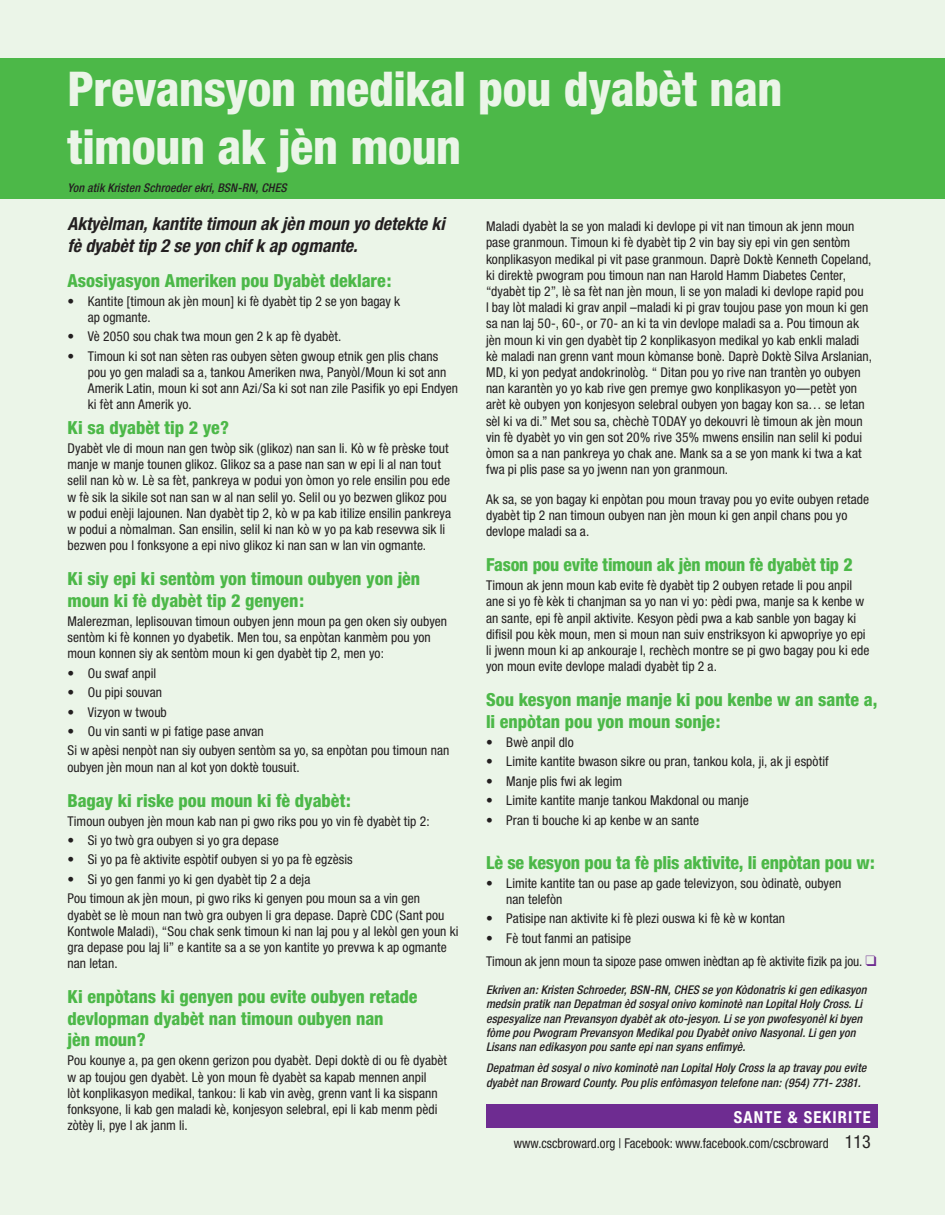
<style>
.page{position:relative;width:945px;height:1215px;background:#ebf5e8}
.page>*{position:absolute;margin:0;border:0;box-sizing:border-box;transform-origin:0 0}
.t1{font:800 condensed 48px/57.6px "Helvetica Neue";letter-spacing:-.01em;color:#ebf5e8}
.t2{font:800 condensed 18px/21.6px "Helvetica Neue";letter-spacing:-.005em;color:#4cb848}
.t3{font:italic 700 condensed 18px/21.6px "Helvetica Neue";color:#231f20}
.t4{font:700 condensed 16.5px "Helvetica Neue";letter-spacing:.07em;color:#fff}
.t5{font:condensed 13.5px/16.2px "Helvetica Neue";letter-spacing:.005em;color:#231f20}
.t6{font:condensed 13.5px "Helvetica Neue";letter-spacing:.005em;color:#231f20;scale:.95 1}
.t7{font:italic 500 condensed 12px/14.4px "Helvetica Neue";letter-spacing:.01em;color:#231f20}
.s1{color:#6e2c91}
.s2{font-size:18px}
</style>
<div class="page">
<div style="left:486px;top:1104px;width:392px;height:24px;background:#6e2c91"></div>
<div style="left:0;top:58px;width:945px;height:140px;background:#4cb848"></div>
<h1 class="t1" style="left:68px;top:60px;width:716px">Prevansyon medikal pou dyabèt nan timoun ak jèn moun</h1>
<p class="t7" style="left:68px;top:180px;width:221px">Yon atik Kristen Schroeder ekri, BSN-RN, CHES</p>
<h2 class="t3" style="left:68px;top:213px;width:379px">Aktyèlman, kantite timoun ak jèn moun yo detekte ki fè dyabèt tip 2 se yon chif k ap ogmante.</h2>
<h2 class="t2" style="left:68px;top:269px;width:326px">Asosiyasyon Ameriken pou Dyabèt deklare:</h2>
<p class="t5" style="left:88px;top:293px;width:314px;text-indent:-20px">• Kantite [timoun ak jèn moun] ki fè dyabèt tip 2 se yon bagay k ap ogmante.</p>
<p class="t5" style="left:68px;top:328px;width:276px">• Vè 2050 sou chak twa moun gen 2 k ap fè dyabèt.</p>
<p class="t5" style="left:88px;top:348px;width:372px;text-indent:-20px">• Timoun ki sot nan sèten ras oubyen sèten gwoup etnik gen plis chans pou yo gen maladi sa a, tankou Ameriken nwa, Panyòl/Moun ki sot ann Amerik Latin, moun ki sot ann Azi/Sa ki sot nan zile Pasifik yo epi Endyen ki fèt ann Amerik yo.</p>
<h2 class="t2" style="left:68px;top:417px;width:163px">Ki sa dyabèt tip 2 ye?</h2>
<p class="t5" style="left:68px;top:440px;width:385px">Dyabèt vle di moun nan gen twòp sik (glikoz) nan san li. Kò w fè prèske tout manje w manje tounen glikoz. Glikoz sa a pase nan san w epi li al nan tout selil nan kò w. Lè sa fèt, pankreya w podui yon òmon yo rele ensilin pou ede w fè sik la sikile sot nan san w al nan selil yo. Selil ou yo bezwen glikoz pou w podui enèji lajounen. Nan dyabèt tip 2, kò w pa kab itilize ensilin pankreya w podui a nòmalman. San ensilin, selil ki nan kò w yo pa kab resevwa sik li bezwen pou l fonksyone a epi nivo glikoz ki nan san w lan vin ogmante.</p>
<h2 class="t2" style="left:68px;top:568px;width:354px">Ki siy epi ki sentòm yon timoun oubyen yon jèn moun ki fè dyabèt tip 2 genyen:</h2>
<p class="t5" style="left:68px;top:613px;width:381px">Malerezman, leplisouvan timoun oubyen jenn moun pa gen oken siy oubyen sentòm ki fè konnen yo dyabetik. Men tou, sa enpòtan kanmèm pou yon moun konnen siy ak sentòm moun ki gen dyabèt tip 2, men yo:</p>
<p class="t5" style="left:68px;top:665px;width:90px">• Ou swaf anpil</p>
<p class="t5" style="left:68px;top:684px;width:96px">• Ou pipi souvan</p>
<p class="t5" style="left:68px;top:704px;width:101px">• Vizyon w twoub</p>
<p class="t5" style="left:68px;top:721px;width:383px;line-height:19.5px">• Ou vin santi w pi fatige pase anvan<br>Si w apèsi nenpòt nan siy oubyen sentòm sa yo, sa enpòtan pou timoun nan</p>
<p class="t5" style="left:68px;top:759px;width:234px">oubyen jèn moun nan al kot yon doktè tousuit.</p>
<h2 class="t2" style="left:68px;top:789px;width:285px">Bagay ki riske pou moun ki fè dyabèt:</h2>
<p class="t5" style="left:68px;top:813px;width:364px">Timoun oubyen jèn moun kab nan pi gwo riks pou yo vin fè dyabèt tip 2:</p>
<p class="t5" style="left:68px;top:832px;width:213px">• Si yo twò gra oubyen si yo gra depase</p>
<p class="t5" style="left:68px;top:852px;width:287px">• Si yo pa fè aktivite espòtif oubyen si yo pa fè egzèsis</p>
<p class="t5" style="left:68px;top:869px;width:354px;line-height:19.5px">• Si yo gen fanmi yo ki gen dyabèt tip 2 a deja<br>Pou timoun ak jèn moun, pi gwo riks ki genyen pou moun sa a vin gen</p>
<p class="t5" style="left:68px;top:907px;width:393px">dyabèt se lè moun nan twò gra oubyen li gra depase. Daprè CDC (Sant pou Kontwole Maladi), “Sou chak senk timoun ki nan laj pou y al lekòl gen youn ki gra depase pou laj li” e kantite sa a se yon kantite yo prevwa k ap ogmante nan letan.</p>
<h2 class="t2" style="left:68px;top:986px;width:352px">Ki enpòtans ki genyen pou evite oubyen retade devlopman dyabèt nan timoun oubyen nan<br>jèn moun?</h2>
<p class="t5" style="left:68px;top:1052px;width:381px">Pou kounye a, pa gen okenn gerizon pou dyabèt. Depi doktè di ou fè dyabèt w ap toujou gen dyabèt. Lè yon moun fè dyabèt sa kapab mennen anpil<br>lòt konplikasyon medikal, tankou: li kab vin avèg, grenn vant li ka sispann fonksyone, li kab gen maladi kè, konjesyon selebral, epi li kab menm pèdi zòtèy li, pye l ak janm li.</p>
<p class="t5" style="left:486px;top:218px;width:388px">Maladi dyabèt la se yon maladi ki devlope pi vit nan timoun ak jenn moun pase granmoun. Timoun ki fè dyabèt tip 2 vin bay siy epi vin gen sentòm konplikasyon medikal pi vit pase granmoun. Daprè Doktè Kenneth Copeland, ki direktè pwogram pou timoun nan nan Harold Hamm Diabetes Center, “dyabèt tip 2”, lè sa fèt nan jèn moun, li se yon maladi ki devlope rapid pou<br>l bay lòt maladi ki grav anpil –maladi ki pi grav toujou pase yon moun ki gen sa nan laj 50-, 60-, or 70- an ki ta vin devlope maladi sa a. Pou timoun ak jèn moun ki vin gen dyabèt tip 2 konplikasyon medikal yo kab enkli maladi kè maladi nan grenn vant moun kòmanse bonè. Daprè Doktè Silva Arslanian, MD, ki yon pedyat andokrinològ. “ Ditan pou yo rive nan trantèn yo oubyen nan karantèn yo yo kab rive gen premye gwo konplikasyon yo—petèt yon arèt kè oubyen yon konjesyon selebral oubyen yon bagay kon sa… se letan sèl ki va di.” Met sou sa, chèchè TODAY yo dekouvri lè timoun ak jèn moun vin fè dyabèt yo vin gen sot 20% rive 35% mwens ensilin nan selil ki podui òmon sa a nan pankreya yo chak ane. Mank sa a se yon mank ki twa a kat fwa pi plis pase sa yo jwenn nan yon granmoun.</p>
<p class="t5" style="left:486px;top:491px;width:385px">Ak sa, se yon bagay ki enpòtan pou moun travay pou yo evite oubyen retade dyabèt tip 2 nan timoun oubyen nan jèn moun ki gen anpil chans pou yo devlope maladi sa a.</p>
<h2 class="t2" style="left:486px;top:554px;width:368px">Fason pou evite timoun ak jèn moun fè dyabèt tip 2</h2>
<p class="t5" style="left:486px;top:577px;width:385px">Timoun ak jenn moun kab evite fè dyabèt tip 2 oubyen retade li pou anpil ane si yo fè kèk ti chanjman sa yo nan vi yo: pèdi pwa, manje sa k kenbe w an sante, epi fè anpil aktivite. Kesyon pèdi pwa a kab sanble yon bagay ki difisil pou kèk moun, men si moun nan suiv enstriksyon ki apwopriye yo epi li jwenn moun ki ap ankouraje l, rechèch montre se pi gwo bagay pou ki ede yon moun evite devlope maladi dyabèt tip 2 a.</p>
<h2 class="t2" style="left:486px;top:689px;width:393px">Sou kesyon manje manje ki pou kenbe w an sante a, li enpòtan pou yon moun sonje:</h2>
<p class="t5" style="left:486px;top:734px;width:89px">• Bwè anpil dlo</p>
<p class="t5" style="left:486px;top:753px;width:344px">• Limite kantite bwason sikre ou pran, tankou kola, ji, ak ji espòtif</p>
<p class="t5" style="left:486px;top:773px;width:138px">• Manje plis fwi ak legim</p>
<p class="t5" style="left:486px;top:792px;width:264px">• Limite kantite manje tankou Makdonal ou manje</p>
<p class="t5" style="left:486px;top:812px;width:215px">• Pran ti bouche ki ap kenbe w an sante</p>
<h2 class="t2" style="left:486px;top:851px;width:391px">Lè se kesyon pou ta fè plis aktivite, li enpòtan pou w:</h2>
<p class="t5" style="left:506px;top:875px;width:337px;text-indent:-20px">• Limite kantite tan ou pase ap gade televizyon, sou òdinatè, oubyen nan telefòn</p>
<p class="t5" style="left:486px;top:910px;width:301px">• Patisipe nan aktivite ki fè plezi ouswa ki fè kè w kontan</p>
<p class="t5" style="left:486px;top:927px;width:392px;line-height:23px">• Fè tout fanmi an patisipe<br>Timoun ak jenn moun ta sipoze pase omwen inèdtan ap fè aktivite fizik pa jou. <span class="s1">❑</span></p>
<p class="t7" style="left:486px;top:982px;width:382px">Ekriven an: Kristen Schroeder, BSN-RN, CHES se yon Kòdonatris ki gen edikasyon medsin pratik nan Depatman èd sosyal onivo kominotè nan Lopital Holy Cross. Li espesyalize nan Prevansyon dyabèt ak oto-jesyon. Li se yon pwofesyonèl ki byen fòme pou Pwogram Prevansyon Medikal pou Dyabèt onivo Nasyonal. Li gen yon Lisans nan edikasyon pou sante epi nan syans enfimyè.</p>
<p class="t7" style="left:486px;top:1061px;width:382px">Depatman èd sosyal o nivo kominotè nan Lopital Holy Cross la ap travay pou evite dyabèt nan Broward County. Pou plis enfòmasyon telefone nan: (954) 771- 2381.</p>
<p class="t4" style="left:734px;top:1107px;width:138px">SANTE &amp; SEKIRITE</p>
<p class="t6" style="left:514px;top:1135px;width:377px">www.cscbroward.org | Facebook: www.facebook.com/cscbroward <span class="s2">113</span></p>
</div>
